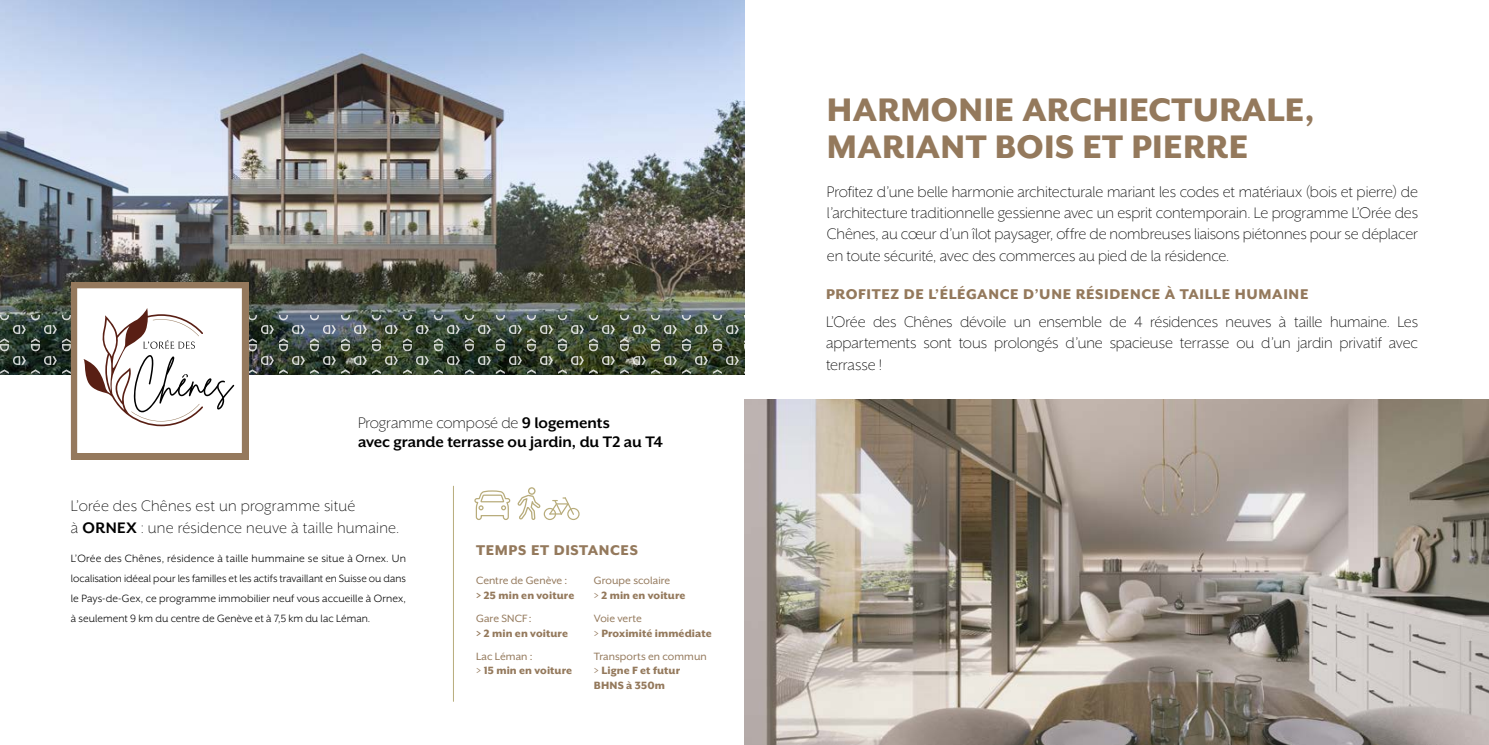
<style>
.page{position:relative;width:1489px;height:745px;background:#fff}
.page>*{position:absolute;margin:0;border:0;box-sizing:border-box;transform-origin:0 0}
.t1{font:800 37.5px/37.5px "Mr Eaves XL San OT";letter-spacing:.01em;color:#94795c}
.t2{font:300 17.5px/21.2px "Mr Eaves XL San OT";letter-spacing:-.005em;color:#000;text-align:justify}
.t3{font:700 17.5px/18.9px "Mr Eaves XL San OT";letter-spacing:-.005em;color:#000}
.t4{font:800 16.25px "Mr Eaves XL San OT";letter-spacing:.04em;color:#94795c}
.t5{font:12.12px/20px "Mr Eaves XL San OT";color:#000;text-align:justify}
.t6{font:800 12.12px/14.4px "Mr Eaves XL San OT";letter-spacing:.01em;color:#94795c}
.t7{font:12.12px/14.4px "Mr Eaves XL San OT";color:#94795c}
.s1{font-weight:300}
.s2{font-weight:700}
.s3{font-weight:400}
.s4{font-weight:800}
</style>
<div class="page">
<img style="left:0;top:0;width:744px;height:315px">
<svg style="left:0;top:315px;width:744px;height:59px;background:#455243"></svg>
<svg style="left:474px;top:490px;width:37px;height:30px"></svg>
<hr style="left:453px;top:486px;width:1px;height:215px;background:#b8ac7b">
<svg style="left:517px;top:487px;width:62px;height:32px"></svg>
<svg style="left:71px;top:282px;width:177px;height:177px"></svg>
<img style="left:744px;top:399px;width:744px;height:345px">
<p class="t3" style="left:358px;top:413px;width:306px"><span class="s1">Programme composé de</span> 9 logements<br>avec grande terrasse ou jardin, du T2 au T4</p>
<p class="t2" style="left:71px;top:495px;width:330px">L’orée des Chênes est un programme situé<br>à <span class="s2">ORNEX</span> : une résidence neuve à taille humaine.</p>
<p class="t5" style="left:71px;top:547px;width:336px">L’Orée des Chênes, résidence à taille hummaine se situe à Ornex. Un localisation idéeal pour les familles et les actifs travaillant en Suisse ou dans le Pays-de-Gex, ce programme immobilier neuf vous accueille à Ornex, à seulement 9 km du centre de Genève et à 7,5 km du lac Léman.</p>
<p class="t4" style="left:476px;top:541px;width:163px">TEMPS ET DISTANCES</p>
<p class="t7" style="left:476px;top:573px;width:93px">Centre de Genève :</p>
<p class="t6" style="left:476px;top:587px;width:100px">&gt; 25 min en voiture</p>
<p class="t7" style="left:476px;top:611px;width:57px">Gare SNCF :</p>
<p class="t6" style="left:476px;top:625px;width:93px">&gt; 2 min en voiture</p>
<p class="t6" style="left:476px;top:648px;width:98px"><span class="s3">Lac Léman :<br>&gt;</span> 15 min en voiture</p>
<p class="t7" style="left:594px;top:573px;width:93px">Groupe scolaire<br>&gt; <span class="s4">2 min en voiture</span></p>
<p class="t6" style="left:594px;top:611px;width:119px"><span class="s3">Voie verte<br>&gt;</span> Proximité immédiate</p>
<p class="t6" style="left:594px;top:648px;width:114px"><span class="s3">Transports en commun &gt;</span> Ligne F et futur<br>BHNS à 350m</p>
<h1 class="t1" style="left:826px;top:90px;width:489px">HARMONIE ARCHIECTURALE,<br>MARIANT BOIS ET PIERRE</h1>
<p class="t2" style="left:826px;top:181px;width:592px">Profitez d’une belle harmonie architecturale mariant les codes et matériaux (bois et pierre) de l’architecture traditionnelle gessienne avec un esprit contemporain. Le programme L’Orée des Chênes, au cœur d’un îlot paysager, offre de nombreuses liaisons piétonnes pour se déplacer en toute sécurité, avec des commerces au pied de la résidence.</p>
<p class="t4" style="left:826px;top:285px;width:484px">PROFITEZ DE L’ÉLÉGANCE D’UNE RÉSIDENCE À TAILLE HUMAINE</p>
<p class="t2" style="left:826px;top:311px;width:593px">L’Orée des Chênes dévoile un ensemble de 4 résidences neuves à taille humaine. Les appartements sont tous prolongés d’une spacieuse terrasse ou d’un jardin privatif avec terrasse !</p>
</div>
